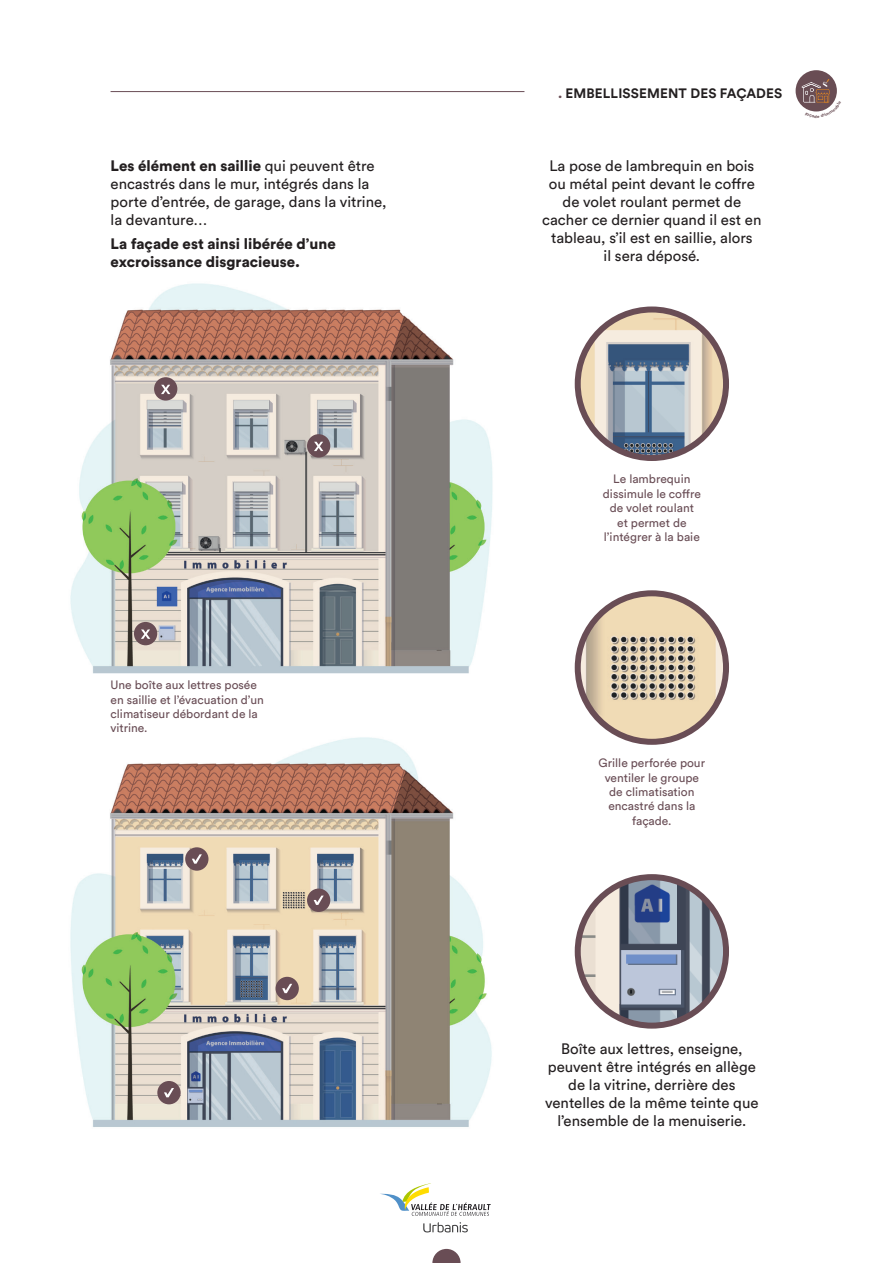
<style>
.page{position:relative;width:893px;height:1263px;background:#fff}
.page>*{position:absolute;margin:0;border:0;box-sizing:border-box;transform-origin:0 0}
.Corps_de_texte{font:15px/18px "Circular Std";color:#231f20;text-align:center}
.Corps_de_texte-2{font:900 15px/18px "Circular Std";color:#231f20}
.t1{font:700 13.5px "Circular Std";letter-spacing:.01em;color:#231f20}
.Corps_de_texte-3{font:12px/14.4px "Circular Std";color:#694d55;text-align:center}
.s1{font-weight:900}
.s2{font-family:"Montserrat Alternates";color:#694d55}
</style>
<div class="page">
<svg style="left:432px;top:1249px;width:29px;height:14px"></svg>
<hr style="left:111px;top:91px;width:413px;height:1px;background:#694d55">
<svg style="left:380px;top:1183px;width:111px;height:33px"></svg>
<svg style="left:423px;top:1222px;width:45px;height:10px"></svg>
<div style="left:796px;top:70px;width:41px;height:41px;background:#694d54;border-radius:50%"></div>
<img style="left:70px;top:283px;width:423px;height:844px">
<div style="left:154px;top:377px;width:23px;height:24px;background:#694d55;border-radius:50%"></div>
<svg style="left:161px;top:385px;width:9px;height:9px"></svg>
<div style="left:307px;top:434px;width:23px;height:24px;background:#694d55;border-radius:50%"></div>
<svg style="left:314px;top:442px;width:9px;height:9px"></svg>
<div style="left:134px;top:622px;width:23px;height:23px;background:#694d55;border-radius:50%"></div>
<svg style="left:141px;top:629px;width:9px;height:10px"></svg>
<img style="left:578px;top:309px;width:148px;height:149px;border-radius:74px">
<div style="left:575px;top:306px;width:154px;height:155px;border:6px solid #694d55;border-radius:50%"></div>
<img style="left:578px;top:593px;width:148px;height:149px;border-radius:74px">
<div style="left:575px;top:590px;width:154px;height:155px;border:6px solid #694d55;border-radius:50%"></div>
<img style="left:578px;top:877px;width:148px;height:148px;border-radius:74px">
<div style="left:575px;top:874px;width:154px;height:154px;border:6px solid #694d55;border-radius:50%"></div>
<div style="left:157px;top:1081px;width:24px;height:23px;background:#694d55;border-radius:50%"></div>
<svg style="left:164px;top:1088px;width:10px;height:9px"></svg>
<div style="left:276px;top:977px;width:23px;height:23px;background:#694d55;border-radius:50%"></div>
<svg style="left:282px;top:984px;width:10px;height:9px"></svg>
<div style="left:307px;top:888px;width:23px;height:24px;background:#694d55;border-radius:50%"></div>
<svg style="left:314px;top:895px;width:10px;height:10px"></svg>
<div style="left:185px;top:847px;width:23px;height:24px;background:#694d55;border-radius:50%"></div>
<svg style="left:192px;top:854px;width:10px;height:10px"></svg>
<svg style="left:801px;top:79px;width:36px;height:33px"></svg>
<p class="Corps_de_texte" style="left:111px;top:156px;width:277px;text-align:left"><span class="s1">Les élément en saillie</span> qui peuvent être encastrés dans le mur, intégrés dans la porte d’entrée, de garage, dans la vitrine, la devanture…</p>
<p class="Corps_de_texte-2" style="left:111px;top:234px;width:227px">La façade est ainsi libérée d’une excroissance disgracieuse.</p>
<p class="Corps_de_texte-3" style="left:111px;top:678px;width:155px;text-align:left">Une boîte aux lettres posée en saillie et l’évacuation d’un climatiseur débordant de la vitrine.</p>
<p class="t1" style="left:559px;top:85px;width:225px"><span class="s2">.</span> EMBELLISSEMENT DES FAÇADES</p>
<p class="Corps_de_texte" style="left:542px;top:156px;width:221px">La pose de lambrequin en bois ou métal peint devant le coffre de volet roulant permet de cacher ce dernier quand il est en tableau, s’il est en saillie, alors<br>il sera déposé.</p>
<p class="Corps_de_texte-3" style="left:603px;top:472px;width:99px">Le lambrequin dissimule le coffre de volet roulant et permet de l’intégrer à la baie</p>
<p class="Corps_de_texte-3" style="left:599px;top:756px;width:108px">Grille perforée pour ventiler le groupe de climatisation encastré dans la façade.</p>
<p class="Corps_de_texte" style="left:545px;top:1040px;width:215px">Boîte aux lettres, enseigne, peuvent être intégrés en allège de la vitrine, derrière des ventelles de la même teinte que l’ensemble de la menuiserie.</p>
</div>
